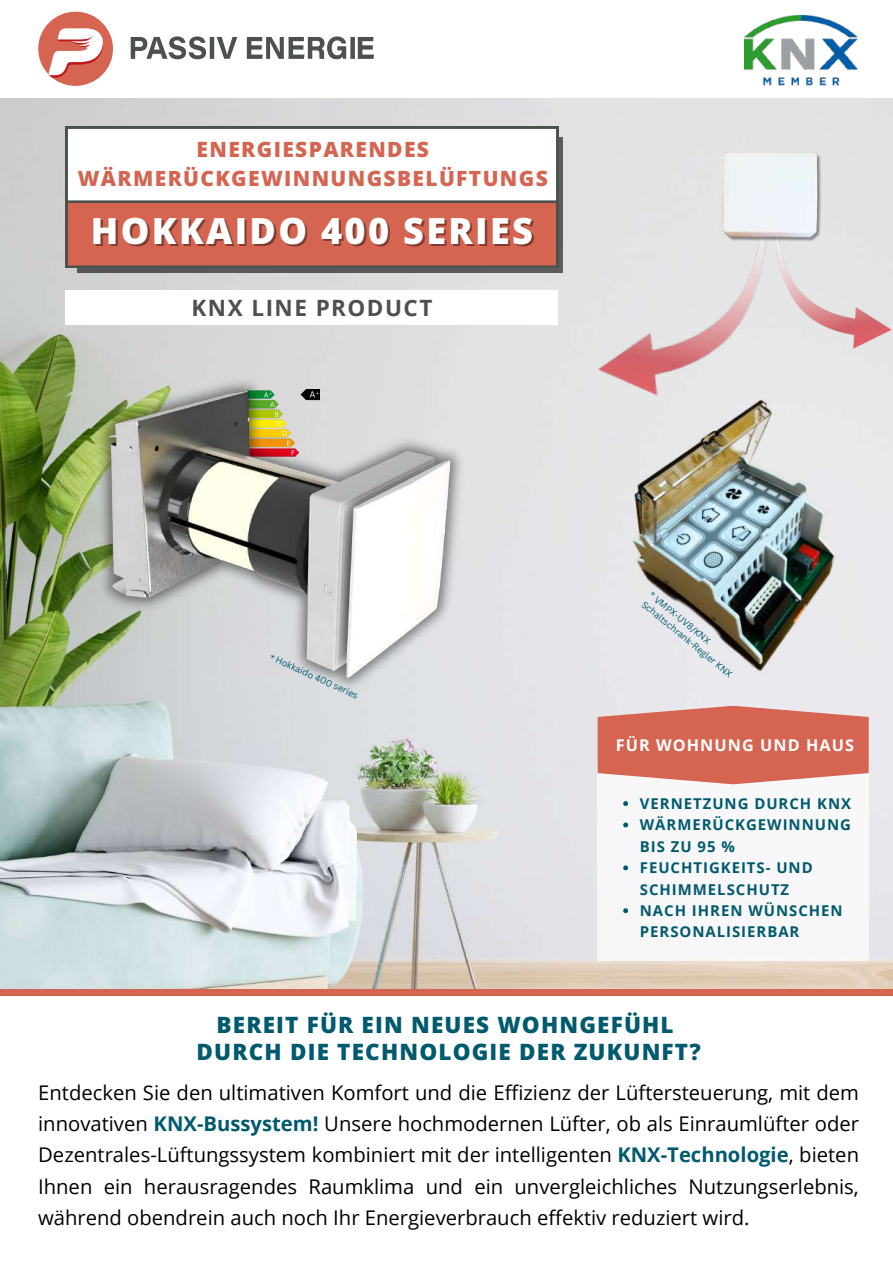
<style>
.page{position:relative;width:893px;height:1264px;background:#fff}
.page>*{position:absolute;margin:0;border:0;box-sizing:border-box;transform-origin:0 0}
.t1{font:800 36px "Open Sans";letter-spacing:.065em;color:#fff}
.t2{font:800 22.5px/27px "Open Sans";letter-spacing:.055em;color:#005a6d;text-align:center}
.t3{font:700 22.5px "Open Sans";letter-spacing:.065em;color:#4b514d}
.t4{font:800 21px/29.2px "Open Sans";letter-spacing:.065em;color:#d56451;text-align:center}
.t5{font:20.25px/31.5px "Open Sans";color:#000;text-align:justify}
.t6{font:700 16.2px "Open Sans";letter-spacing:.065em;color:#fff}
.t7{font:700 14.85px/21.5px "Open Sans";letter-spacing:.065em;color:#005a6d}
.t8{font:9.15px "Canva Sans";color:#005a6d}
.t9{font:9px/12.1px "Canva Sans";color:#005a6d}
.s1{font-weight:700;color:#005a6d}
</style>
<div class="page">
<img style="left:0;top:98px;width:892px;height:891px">
<div style="left:38px;top:12px;width:75px;height:74px;background:#d56451;border-radius:50%"></div>
<svg style="left:48px;top:28px;width:56px;height:50px"></svg>
<svg style="left:131px;top:36px;width:243px;height:23px"></svg>
<div style="left:0;top:989px;width:892px;height:6px;background:#d56451"></div>
<img style="left:546px;top:364px;width:346px;height:312px">
<img style="left:505px;top:200px;width:269px;height:227px">
<img style="left:775px;top:224px;width:117px;height:143px">
<img style="left:706px;top:134px;width:138px;height:139px">
<div style="left:597px;top:760px;width:271px;height:200px;background:#f7f7f8"></div>
<svg style="left:597px;top:705px;width:271px;height:79px;background:#d87869"></svg>
<img style="left:0;top:353px;width:526px;height:353px">
<svg style="left:623px;top:801px;width:5px;height:5px"></svg>
<svg style="left:623px;top:822px;width:5px;height:5px"></svg>
<svg style="left:623px;top:865px;width:5px;height:5px"></svg>
<svg style="left:623px;top:908px;width:5px;height:5px"></svg>
<img style="left:744px;top:15px;width:113px;height:71px">
<div style="left:77px;top:138px;width:485px;height:134px;background:#5a5a5a"></div>
<svg style="left:66px;top:127px;width:492px;height:141px"></svg>
<div style="left:66px;top:290px;width:492px;height:35px;background:#fff"></div>
<p class="t4" style="left:78px;top:134px;width:471px">ENERGIESPARENDES<br>WÄRMERÜCKGEWINNUNGSBELÜFTUNGS</p>
<h1 class="t1" style="left:91px;top:205px;width:443px">HOKKAIDO 400 SERIES</h1>
<p class="t3" style="left:191px;top:291px;width:242px">KNX LINE PRODUCT</p>
<p class="t8" style="left:273px;top:651px;width:97px;rotate:24deg">* Hokkaido 400 series</p>
<p class="t9" style="left:654px;top:589px;width:115px;rotate:39deg">* VMPX-UV8/KNX<br>Schaltschrank-Regler KNX</p>
<p class="t6" style="left:615px;top:733px;width:240px">FÜR WOHNUNG UND HAUS</p>
<p class="t7" style="left:639px;top:792px;width:213px">VERNETZUNG DURCH KNX<br>WÄRMERÜCKGEWINNUNG<br>BIS ZU 95 %<br>FEUCHTIGKEITS- UND<br>SCHIMMELSCHUTZ<br>NACH IHREN WÜNSCHEN<br>PERSONALISIERBAR</p>
<p class="t2" style="left:196px;top:1010px;width:505px">BEREIT FÜR EIN NEUES WOHNGEFÜHL<br>DURCH DIE TECHNOLOGIE DER ZUKUNFT?</p>
<p class="t5" style="left:38px;top:1075px;width:822px">Entdecken Sie den ultimativen Komfort und die Effizienz der Lüftersteuerung, mit dem innovativen <span class="s1">KNX-Bussystem!</span> Unsere hochmodernen Lüfter, ob als Einraumlüfter oder Dezentrales-Lüftungssystem kombiniert mit der intelligenten <span class="s1">KNX-Technologie</span>, bieten Ihnen ein herausragendes Raumklima und ein unvergleichliches Nutzungserlebnis, während obendrein auch noch Ihr Energieverbrauch effektiv reduziert wird.</p>
</div>
